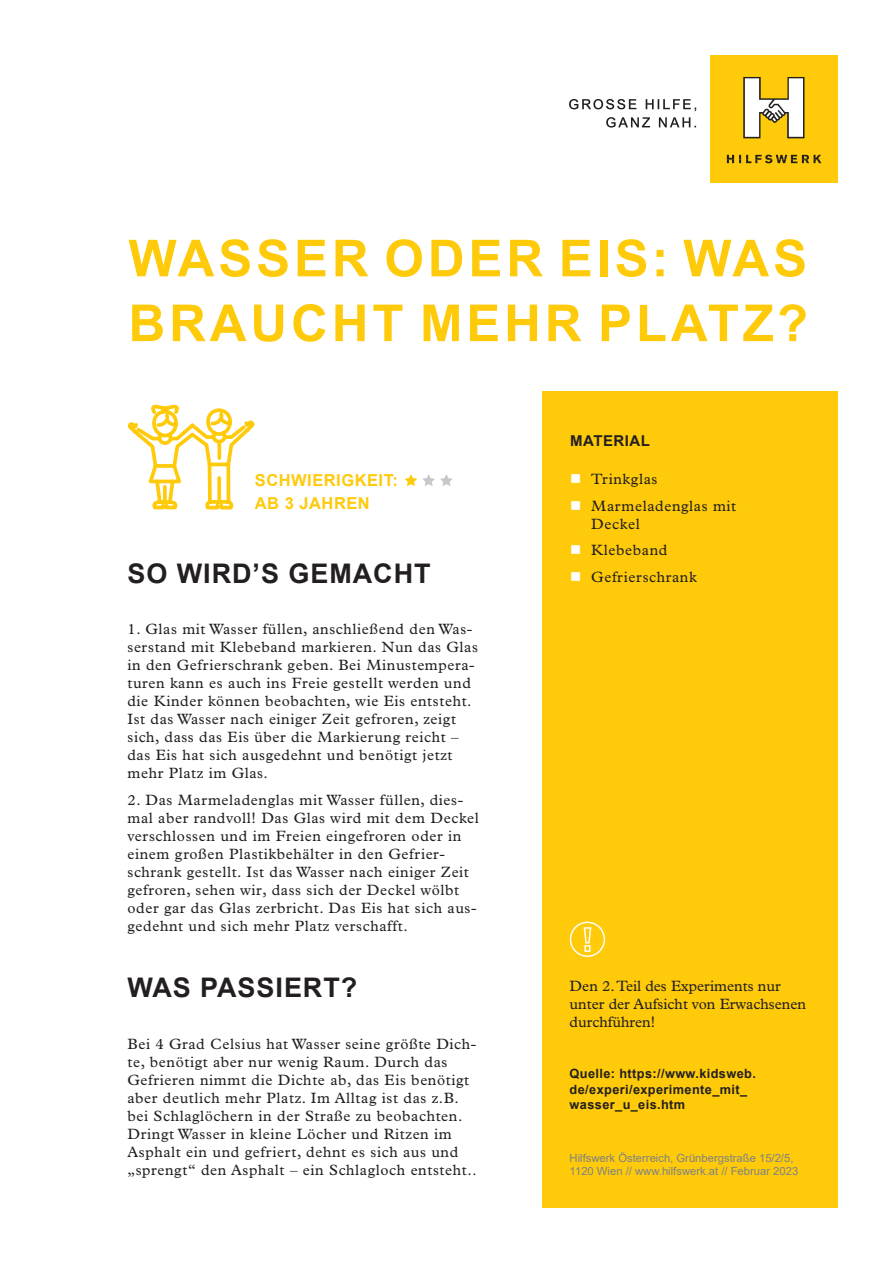
<style>
.page{position:relative;width:893px;height:1263px;background:#fff}
.page>*{position:absolute;margin:0;border:0;box-sizing:border-box;transform-origin:0 0}
.t1{font:700 51px/64.8px "Arial";letter-spacing:.075em;color:#feca0a}
.t2{font:700 27px "Arial";letter-spacing:.035em;color:#231f20}
.t3{font:700 16.5px/23.4px "Arial";letter-spacing:.03em;color:#feca0a}
.t4{font:15px/18px "Plantin MT Std";letter-spacing:.04em;color:#231f20}
.t5{font:15px/18px "Plantin MT Std";color:#231f20}
.t6{font:700 15px "Arial";letter-spacing:.03em;color:#231f20}
.t7{font:700 12.75px/15.3px "Arial";letter-spacing:.03em;color:#231f20}
.t8{font:11.25px/13.5px "Arial";color:#808285}
.s1{font-size:14.25px}
</style>
<div class="page">
<svg style="left:606px;top:117px;width:90px;height:11px"></svg>
<svg style="left:569px;top:99px;width:127px;height:12px"></svg>
<div style="left:710px;top:55px;width:128px;height:128px;background:#feca0a"></div>
<svg style="left:727px;top:155px;width:94px;height:8px"></svg>
<svg style="left:743px;top:77px;width:61px;height:61px"></svg>
<div style="left:542px;top:391px;width:296px;height:817px;background:#feca0a"></div>
<svg style="left:128px;top:405px;width:126px;height:104px"></svg>
<svg style="left:405px;top:474px;width:12px;height:12px"></svg>
<svg style="left:423px;top:474px;width:29px;height:12px"></svg>
<div style="left:570px;top:922px;width:35px;height:35px;border:1px solid #fff;border-radius:50%"></div>
<svg style="left:583px;top:927px;width:9px;height:17px"></svg>
<div style="left:584px;top:945px;width:6px;height:7px;border:1px solid #fff"></div>
<h1 class="t1" style="left:128px;top:227px;width:681px">WASSER ODER EIS: WAS<br>BRAUCHT MEHR PLATZ?</h1>
<p class="t3" style="left:255px;top:469px;width:145px">SCHWIERIGKEIT:<br>AB 3 JAHREN</p>
<p class="t6" style="left:570px;top:430px;width:81px">MATERIAL</p>
<p class="t4" style="left:591px;top:466px;width:146px;line-height:26.5px">Trinkglas<br>Marmeladenglas mit</p>
<p class="t4" style="left:591px;top:510px;width:78px;line-height:26.5px">Deckel<br>Klebeband</p>
<h2 class="t2" style="left:127px;top:554px;width:305px">SO WIRD’S GEMACHT</h2>
<p class="t4" style="left:591px;top:568px;width:107px">Gefrierschrank</p>
<p class="t4" style="left:127px;top:620px;width:352px">1. Glas mit Wasser füllen, anschließend den Was&shy;serstand mit Klebeband markieren. Nun das Glas in den Gefrierschrank geben. Bei Minustempera&shy;turen kann es auch ins Freie gestellt werden und die Kinder können beobachten, wie Eis entsteht.<br>Ist das Wasser nach einiger Zeit gefroren, zeigt sich, dass das Eis über die Markierung reicht – das Eis hat sich ausgedehnt und benötigt jetzt mehr Platz im Glas.</p>
<p class="t4" style="left:127px;top:791px;width:353px">2. Das Marmeladenglas mit Wasser füllen, dies&shy;mal aber randvoll! Das Glas wird mit dem Deckel verschlossen und im Freien eingefroren oder in einem großen Plastikbehälter in den Gefrier&shy;schrank gestellt. Ist das Wasser nach einiger Zeit gefroren, sehen wir, dass sich der Deckel wölbt oder gar das Glas zerbricht. Das Eis hat sich aus&shy;gedehnt und sich mehr Platz verschafft.</p>
<h2 class="t2" style="left:127px;top:969px;width:231px">WAS PASSIERT?</h2>
<p class="t4" style="left:127px;top:1035px;width:351px">Bei 4 Grad Celsius hat Wasser seine größte Dich&shy;te, benötigt aber nur wenig Raum. Durch das Gefrieren nimmt die Dichte ab, das Eis benötigt aber deutlich mehr Platz. Im Alltag ist das z.B. bei Schlaglöchern in der Straße zu beobachten.<br>Dringt Wasser in kleine Löcher und Ritzen im Asphalt ein und gefriert, dehnt es sich aus und „sprengt“ den Asphalt – ein Schlagloch entsteht.<span class="s1">.</span></p>
<p class="t5" style="left:570px;top:977px;width:238px">Den 2. Teil des Experiments nur unter der Aufsicht von Erwachsenen durchführen!</p>
<p class="t7" style="left:570px;top:1066px;width:188px">Quelle: https://www.kidsweb. de/experi/experimente_mit_ wasser_u_eis.htm</p>
<p class="t8" style="left:570px;top:1151px;width:230px">Hilfswerk Österreich, Grünbergstraße 15/2/5,<br>1120 Wien // www.hilfswerk.at // Februar 2023</p>
</div>
